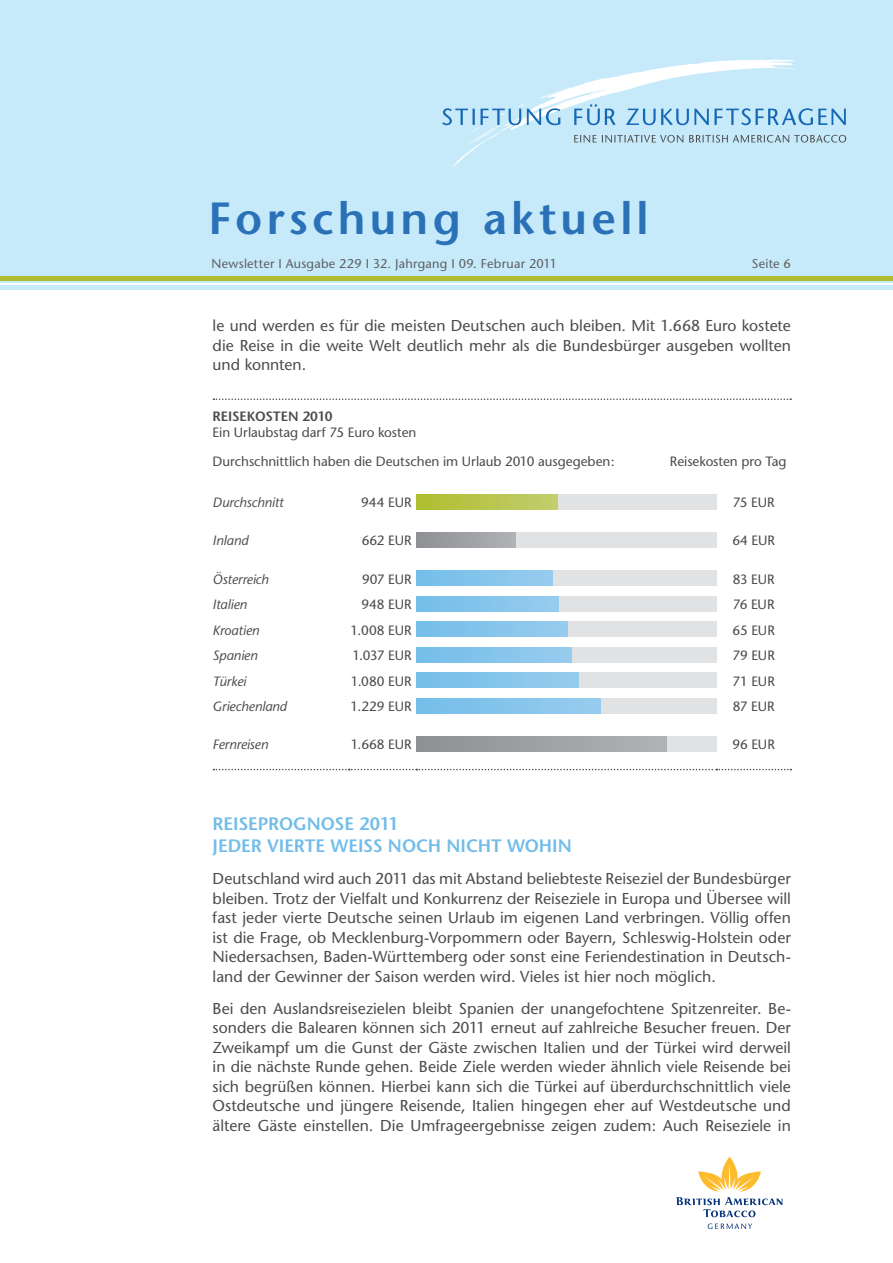
<style>
.page{position:relative;width:893px;height:1263px;background:#fff}
.page>*{position:absolute;margin:0;border:0;box-sizing:border-box;transform-origin:0 0}
.t1{font:600 45px "Stone Sans";letter-spacing:.095em;color:#2a71b8}
.t2{font:600 18px/21.6px "Stone Sans";letter-spacing:-.01em;color:#73bde9}
.t3{font:15.75px/19.5px "Stone Sans";color:#4b4c4d;text-align:justify}
.t4{font:13.5px/29px "Stone Sans";letter-spacing:-.005em;color:#4b4c4d}
.t5{font:italic 13.5px "Stone Sans";letter-spacing:-.01em;color:#4b4c4d}
.t6{font:600 13.5px "Stone Sans";letter-spacing:-.005em;color:#4b4c4d}
.t7{font:12.75px "Stone Sans";letter-spacing:.02em;color:#606063}
</style>
<div class="page">
<hr style="left:0;top:285px;width:893px;height:4px;background:#c6eafa">
<div style="left:0;top:0;width:893px;height:283px;background:#c6eafa"></div>
<svg style="left:442px;top:59px;width:404px;height:108px"></svg>
<div style="left:0;top:276px;width:893px;height:5px;background:#aebe30"></div>
<svg style="left:708px;top:1223px;width:44px;height:6px"></svg>
<svg style="left:676px;top:1197px;width:106px;height:20px"></svg>
<svg style="left:698px;top:1157px;width:63px;height:34px"></svg>
<svg style="left:213px;top:398px;width:578px;height:2px"></svg>
<svg style="left:213px;top:769px;width:578px;height:1px"></svg>
<div style="left:416px;top:494px;width:300px;height:15px;background:#e1e2e4"></div>
<svg style="left:416px;top:494px;width:142px;height:15px;background:#b8c54e"></svg>
<div style="left:416px;top:532px;width:300px;height:15px;background:#e1e2e4"></div>
<svg style="left:416px;top:532px;width:99px;height:15px"></svg>
<div style="left:416px;top:571px;width:300px;height:15px;background:#e1e2e4"></div>
<svg style="left:416px;top:571px;width:136px;height:15px;background:#85c4eb"></svg>
<div style="left:416px;top:596px;width:300px;height:15px;background:#e1e2e4"></div>
<svg style="left:416px;top:596px;width:142px;height:15px;background:#85c4eb"></svg>
<div style="left:416px;top:622px;width:300px;height:15px;background:#e1e2e4"></div>
<svg style="left:416px;top:622px;width:151px;height:15px;background:#85c4eb"></svg>
<div style="left:416px;top:647px;width:300px;height:15px;background:#e1e2e4"></div>
<svg style="left:416px;top:647px;width:156px;height:15px;background:#85c4eb"></svg>
<div style="left:416px;top:673px;width:300px;height:15px;background:#e1e2e4"></div>
<svg style="left:416px;top:673px;width:162px;height:15px;background:#85c4eb"></svg>
<div style="left:416px;top:698px;width:300px;height:15px;background:#e1e2e4"></div>
<svg style="left:416px;top:698px;width:185px;height:15px;background:#85c4eb"></svg>
<div style="left:416px;top:736px;width:300px;height:15px;background:#e1e2e4"></div>
<svg style="left:416px;top:736px;width:250px;height:15px;background:#9fa1a4"></svg>
<h1 class="t1" style="left:208px;top:190px;width:442px">FORSCHUNG AKTUELL</h1>
<p class="t7" style="left:212px;top:256px;width:347px">Newsletter I Ausgabe 229 I 32. Jahrgang I 09. Februar 2011</p>
<p class="t7" style="left:752px;top:256px;width:41px">Seite 6</p>
<p class="t3" style="left:213px;top:316px;width:580px">le und werden es für die meisten Deutschen auch bleiben. Mit 1.668 Euro kostete die Reise in die weite Welt deutlich mehr als die Bundesbürger ausgeben wollten und konnten.</p>
<p class="t6" style="left:213px;top:408px;width:121px">REISEKOSTEN 2010</p>
<p class="t4" style="left:213px;top:418px;width:403px">Ein Urlaubstag darf 75 Euro kosten<br>Durchschnittlich haben die Deutschen im Urlaub 2010 ausgegeben:</p>
<p class="t4" style="left:670px;top:447px;width:118px">Reisekosten pro Tag</p>
<p class="t5" style="left:213px;top:494px;width:73px">Durchschnitt</p>
<p class="t4" style="left:361px;top:488px;width:52px">944 EUR</p>
<p class="t4" style="left:733px;top:488px;width:43px">75 EUR</p>
<p class="t5" style="left:213px;top:532px;width:37px">Inland</p>
<p class="t4" style="left:362px;top:526px;width:52px">662 EUR</p>
<p class="t4" style="left:732px;top:526px;width:44px">64 EUR</p>
<p class="t5" style="left:213px;top:571px;width:58px">Österreich</p>
<p class="t4" style="left:362px;top:564px;width:51px">907 EUR</p>
<p class="t4" style="left:733px;top:564px;width:44px">83 EUR</p>
<p class="t5" style="left:213px;top:596px;width:36px">Italien</p>
<p class="t4" style="left:361px;top:590px;width:52px">948 EUR</p>
<p class="t4" style="left:733px;top:590px;width:43px">76 EUR</p>
<p class="t5" style="left:213px;top:622px;width:48px">Kroatien</p>
<p class="t4" style="left:351px;top:615px;width:63px">1.008 EUR</p>
<p class="t4" style="left:732px;top:615px;width:44px">65 EUR</p>
<p class="t5" style="left:213px;top:647px;width:46px">Spanien</p>
<p class="t4" style="left:352px;top:641px;width:61px">1.037 EUR</p>
<p class="t4" style="left:732px;top:641px;width:44px">79 EUR</p>
<p class="t5" style="left:213px;top:673px;width:35px">Türkei</p>
<p class="t4" style="left:351px;top:666px;width:62px">1.080 EUR</p>
<p class="t4" style="left:732px;top:666px;width:44px">71 EUR</p>
<p class="t5" style="left:213px;top:698px;width:76px">Griechenland</p>
<p class="t4" style="left:351px;top:692px;width:63px">1.229 EUR</p>
<p class="t4" style="left:733px;top:692px;width:43px">87 EUR</p>
<p class="t5" style="left:213px;top:736px;width:57px">Fernreisen</p>
<p class="t4" style="left:351px;top:730px;width:62px">1.668 EUR</p>
<p class="t4" style="left:732px;top:730px;width:44px">96 EUR</p>
<p class="t2" style="left:213px;top:813px;width:361px">REISEPROGNOSE 2011<br>JEDER VIERTE WEISS NOCH NICHT WOHIN</p>
<p class="t3" style="left:213px;top:869px;width:580px">Deutschland wird auch 2011 das mit Abstand beliebteste Reiseziel der Bundesbürger bleiben. Trotz der Vielfalt und Konkurrenz der Reiseziele in Europa und Übersee will fast jeder vierte Deutsche seinen Urlaub im eigenen Land verbringen. Völlig offen ist die Frage, ob Mecklenburg-Vorpommern oder Bayern, Schleswig-Holstein oder Niedersachsen, Baden-Württemberg oder sonst eine Feriendestination in Deutsch&shy;land der Gewinner der Saison werden wird. Vieles ist hier noch möglich.</p>
<p class="t3" style="left:213px;top:998px;width:580px">Bei den Auslandsreisezielen bleibt Spanien der unangefochtene Spitzenreiter. Be&shy;sonders die Balearen können sich 2011 erneut auf zahlreiche Besucher freuen. Der Zweikampf um die Gunst der Gäste zwischen Italien und der Türkei wird derweil in die nächste Runde gehen. Beide Ziele werden wieder ähnlich viele Reisende bei sich begrüßen können. Hierbei kann sich die Türkei auf überdurchschnittlich viele Ostdeutsche und jüngere Reisende, Italien hingegen eher auf Westdeutsche und ältere Gäste einstellen. Die Umfrageergebnisse zeigen zudem: Auch Reiseziele in</p>
</div>
